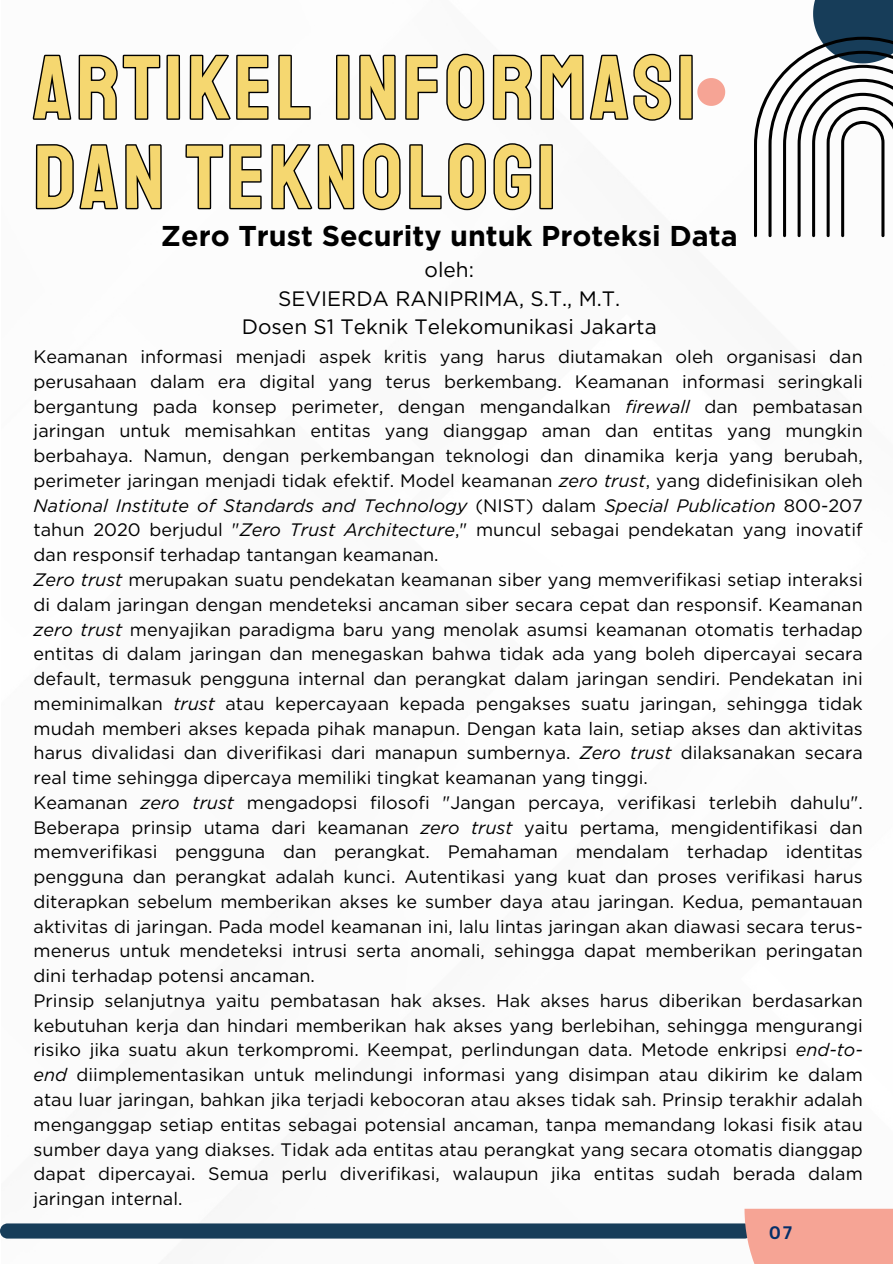
<style>
.page{position:relative;width:893px;height:1264px;background:#fff}
.page>*{position:absolute;margin:0;border:0;box-sizing:border-box;transform-origin:0 0}
.t1{font:89.4px "Staatliches";letter-spacing:.05em;color:#f5d770}
.t2{font:700 28.65px "Gotham";color:#000}
.t3{font:20.85px "Gotham";color:#000}
.t4{font:18px/24.8px "Gotham";color:#000;text-align:justify}
.t5{font:700 17.55px "Canva Sans";color:#042f69}
.s1{font-style:italic}
</style>
<div class="page">
<svg style="left:754px;top:0;width:138px;height:237px"></svg>
<svg style="left:32px;top:53px;width:661px;height:68px"></svg>
<svg style="left:35px;top:143px;width:518px;height:68px"></svg>
<svg style="left:697px;top:78px;width:28px;height:28px"></svg>
<svg style="left:0;top:1208px;width:892px;height:55px"></svg>
<p class="t1" style="left:34px;top:33px;width:663px">ARTIKEL INFORMASI</p>
<p class="t1" style="left:34px;top:123px;width:523px">DAN TEKNOLOGI</p>
<p class="t2" style="left:161px;top:219px;width:578px">Zero Trust Security untuk Proteksi Data</p>
<p class="t3" style="left:424px;top:257px;width:51px">oleh:</p>
<p class="t3" style="left:278px;top:286px;width:343px">SEVIERDA RANIPRIMA, S.T., M.T.</p>
<p class="t3" style="left:242px;top:314px;width:416px">Dosen S1 Teknik Telekomunikasi Jakarta</p>
<p class="t4" style="left:34px;top:344px;width:830px">Keamanan informasi menjadi aspek kritis yang harus diutamakan oleh organisasi dan perusahaan dalam era digital yang terus berkembang. Keamanan informasi seringkali bergantung pada konsep perimeter, dengan mengandalkan <span class="s1">firewall</span> dan pembatasan jaringan untuk memisahkan entitas yang dianggap aman dan entitas yang mungkin berbahaya. Namun, dengan perkembangan teknologi dan dinamika kerja yang berubah, perimeter jaringan menjadi tidak efektif. Model keamanan <span class="s1">zero trust</span>, yang didefinisikan oleh <span class="s1">National Institute of Standards and Technology</span> (NIST) dalam <span class="s1">Special Publication</span> 800-207 tahun 2020 berjudul "<span class="s1">Zero Trust Architecture</span>," muncul sebagai pendekatan yang inovatif dan responsif terhadap tantangan keamanan.</p>
<p class="t4" style="left:34px;top:567px;width:830px"><span class="s1">Zero trust</span> merupakan suatu pendekatan keamanan siber yang memverifikasi setiap interaksi di dalam jaringan dengan mendeteksi ancaman siber secara cepat dan responsif. Keamanan <span class="s1">zero trust</span> menyajikan paradigma baru yang menolak asumsi keamanan otomatis terhadap entitas di dalam jaringan dan menegaskan bahwa tidak ada yang boleh dipercayai secara default, termasuk pengguna internal dan perangkat dalam jaringan sendiri. Pendekatan ini meminimalkan <span class="s1">trust</span> atau kepercayaan kepada pengakses suatu jaringan, sehingga tidak mudah memberi akses kepada pihak manapun. Dengan kata lain, setiap akses dan aktivitas harus divalidasi dan diverifikasi dari manapun sumbernya. <span class="s1">Zero trust</span> dilaksanakan secara real time sehingga dipercaya memiliki tingkat keamanan yang tinggi.</p>
<p class="t4" style="left:34px;top:790px;width:830px">Keamanan <span class="s1">zero trust</span> mengadopsi filosofi "Jangan percaya, verifikasi terlebih dahulu".<br>Beberapa prinsip utama dari keamanan <span class="s1">zero trust</span> yaitu pertama, mengidentifikasi dan memverifikasi pengguna dan perangkat. Pemahaman mendalam terhadap identitas pengguna dan perangkat adalah kunci. Autentikasi yang kuat dan proses verifikasi harus diterapkan sebelum memberikan akses ke sumber daya atau jaringan. Kedua, pemantauan aktivitas di jaringan. Pada model keamanan ini, lalu lintas jaringan akan diawasi secara terus&shy;menerus untuk mendeteksi intrusi serta anomali, sehingga dapat memberikan peringatan dini terhadap potensi ancaman.</p>
<p class="t4" style="left:34px;top:988px;width:830px">Prinsip selanjutnya yaitu pembatasan hak akses. Hak akses harus diberikan berdasarkan kebutuhan kerja dan hindari memberikan hak akses yang berlebihan, sehingga mengurangi risiko jika suatu akun terkompromi. Keempat, perlindungan data. Metode enkripsi <span class="s1">end-to&shy;end</span> diimplementasikan untuk melindungi informasi yang disimpan atau dikirim ke dalam atau luar jaringan, bahkan jika terjadi kebocoran atau akses tidak sah. Prinsip terakhir adalah menganggap setiap entitas sebagai potensial ancaman, tanpa memandang lokasi fisik atau sumber daya yang diakses. Tidak ada entitas atau perangkat yang secara otomatis dianggap dapat dipercayai. Semua perlu diverifikasi, walaupun jika entitas sudah berada dalam jaringan internal.</p>
<p class="t5" style="left:768px;top:1220px;width:25px">07</p>
</div>
